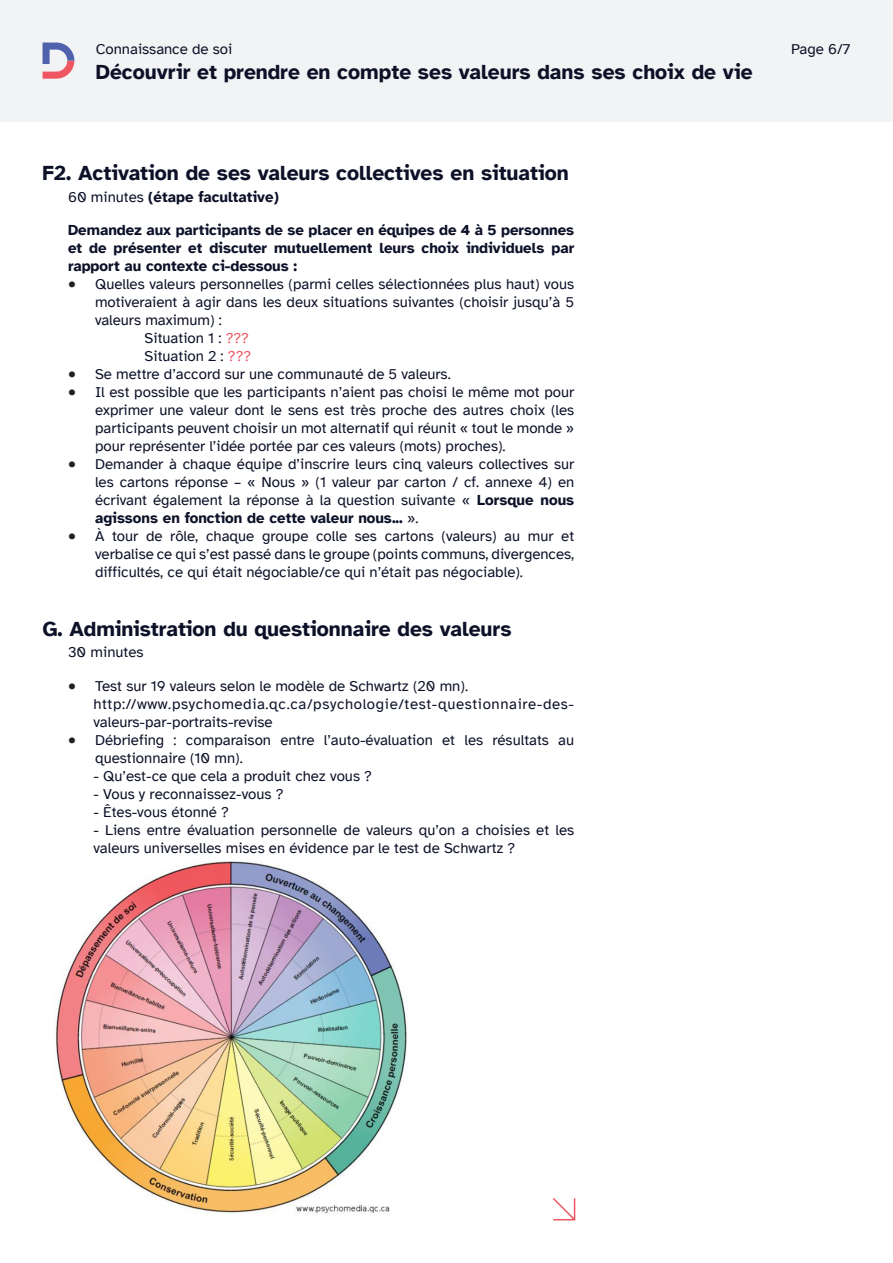
<style>
.page{position:relative;width:893px;height:1263px;background:#fff}
.page>*{position:absolute;margin:0;border:0;box-sizing:border-box;transform-origin:0 0}
.t1{font:700 21px "Atkinson Hyperlegible";color:#0d1128}
.t2{font:15px/18px "Atkinson Hyperlegible";color:#0d1128;text-align:justify}
.t3{font:700 15px/18px "Atkinson Hyperlegible";color:#0d1128;text-align:justify}
.t4{font:15px/18px "Atkinson Hyperlegible";letter-spacing:.04em;color:#0d1128}
.s1{font-weight:400}
.s2{font-size:18px;color:#231f20}
.s3{color:#f05662}
.s4{font-weight:700}
</style>
<div class="page">
<div style="left:0;top:0;width:893px;height:121px;background:#f2f3f4"></div>
<svg style="left:43px;top:43px;width:31px;height:36px"></svg>
<svg style="left:553px;top:1198px;width:23px;height:23px"></svg>
<img style="left:55px;top:861px;width:352px;height:352px">
<p class="t2" style="left:96px;top:41px;width:138px">Connaissance de soi</p>
<p class="t1" style="left:96px;top:59px;width:659px">Découvrir et prendre en compte ses valeurs dans ses choix de vie</p>
<p class="t1" style="left:43px;top:161px;width:528px">F2. Activation de ses valeurs collectives en situation</p>
<p class="t3" style="left:68px;top:188px;width:212px"><span class="s1">60 minutes</span> (étape facultative)</p>
<p class="t3" style="left:68px;top:221px;width:508px">Demandez aux participants de se placer en équipes de 4 à 5 personnes et de présenter et discuter mutuellement leurs choix individuels par rapport au contexte ci-dessous :</p>
<p class="t2" style="left:95px;top:275px;width:481px;text-indent:-27px"><span class="s2">•</span> Quelles valeurs personnelles (parmi celles sélectionnées plus haut) vous motiveraient à agir dans les deux situations suivantes (choisir jusqu’à 5 valeurs maximum) :</p>
<p class="t2" style="left:145px;top:329px;width:106px">Situation 1 : <span class="s3">???</span></p>
<p class="t2" style="left:145px;top:347px;width:108px">Situation 2 : <span class="s3">???</span></p>
<p class="t2" style="left:68px;top:365px;width:384px"><span class="s2">•</span> Se mettre d’accord sur une communauté de 5 valeurs.</p>
<p class="t2" style="left:95px;top:383px;width:481px;text-indent:-27px"><span class="s2">•</span> Il est possible que les participants n’aient pas choisi le même mot pour exprimer une valeur dont le sens est très proche des autres choix (les participants peuvent choisir un mot alternatif qui réunit « tout le monde » pour représenter l’idée portée par ces valeurs (mots) proches).</p>
<p class="t2" style="left:95px;top:455px;width:481px;text-indent:-27px"><span class="s2">•</span> Demander à chaque équipe d’inscrire leurs cinq valeurs collectives sur les cartons réponse – « Nous » (1 valeur par carton / cf. annexe 4) en écrivant également la réponse à la question suivante « <span class="s4">Lorsque nous agissons en fonction de cette valeur nous...</span> ».</p>
<p class="t2" style="left:95px;top:527px;width:481px;text-indent:-27px"><span class="s2">•</span> À tour de rôle, chaque groupe colle ses cartons (valeurs) au mur et verbalise ce qui s’est passé dans le groupe (points communs, divergences, difficultés, ce qui était négociable/ce qui n’était pas négociable).</p>
<p class="t1" style="left:43px;top:617px;width:471px">G. Administration du questionnaire des valeurs</p>
<p class="t2" style="left:68px;top:644px;width:77px">30 minutes</p>
<p class="t2" style="left:68px;top:677px;width:402px"><span class="s2">•</span> Test sur 19 valeurs selon le modèle de Schwartz (20 mn).</p>
<p class="t4" style="left:94px;top:695px;width:482px">http://www.psychomedia.qc.ca/psychologie/test-questionnaire-des&shy;valeurs-par-portraits-revise</p>
<p class="t2" style="left:95px;top:731px;width:481px;text-indent:-27px"><span class="s2">•</span> Débriefing : comparaison entre l’auto-évaluation et les résultats au questionnaire (10 mn).</p>
<p class="t2" style="left:94px;top:767px;width:280px">- Qu’est-ce que cela a produit chez vous ?</p>
<p class="t2" style="left:94px;top:785px;width:192px">- Vous y reconnaissez-vous ?</p>
<p class="t2" style="left:94px;top:803px;width:137px">- Êtes-vous étonné ?</p>
<p class="t2" style="left:94px;top:821px;width:482px">- Liens entre évaluation personnelle de valeurs qu’on a choisies et les valeurs universelles mises en évidence par le test de Schwartz ?</p>
<p class="t2" style="left:791px;top:41px;width:61px">Page 6/7</p>
</div>
